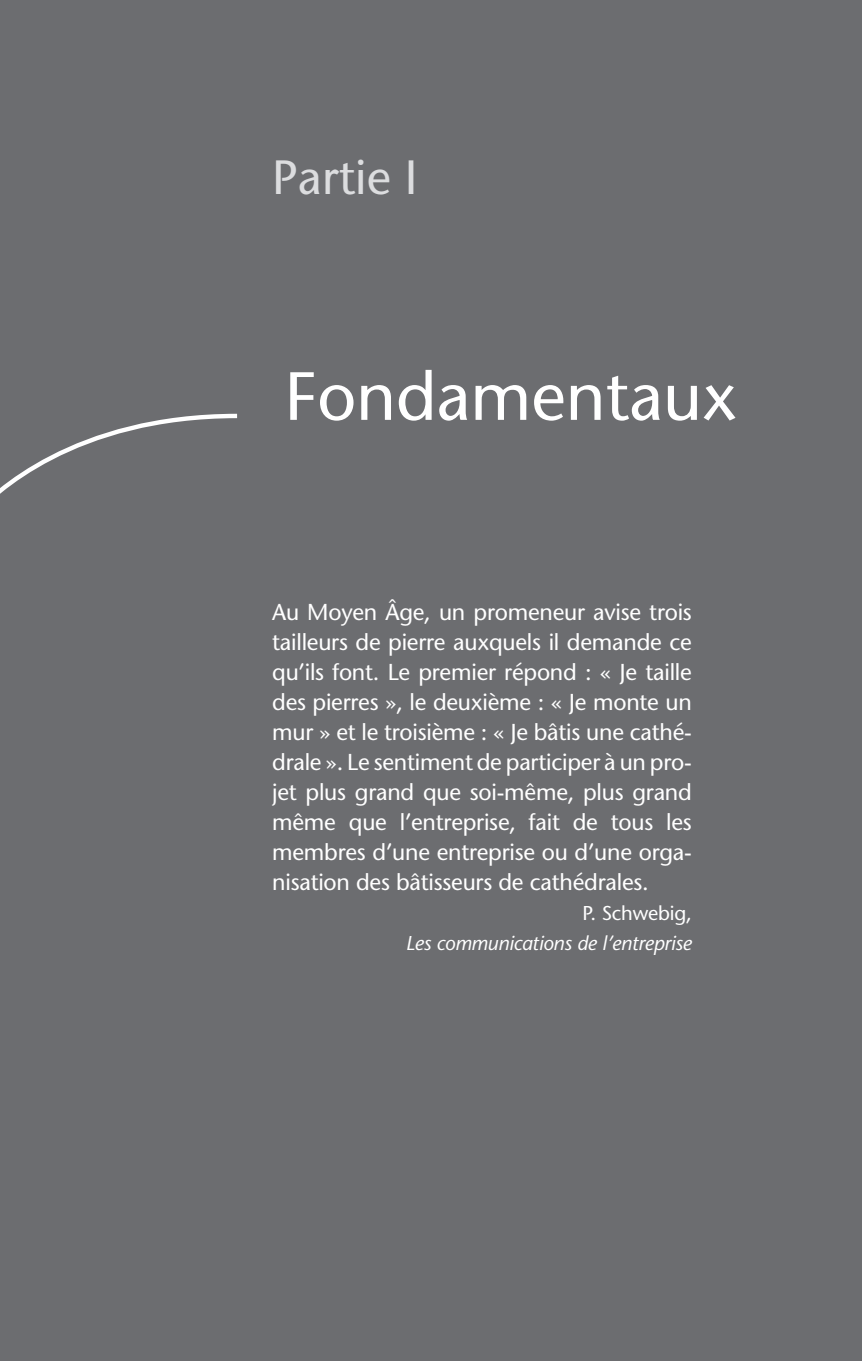
<style>
.page{position:relative;width:862px;height:1361px;background:#6c6d70}
.page>*{position:absolute;margin:0;border:0;box-sizing:border-box;transform-origin:0 0}
.t1{font:500 68px "Stone Sans Std";color:#fff}
.t2{font:500 48px "Stone Sans Std";color:#dcdddf}
.t3{font:500 23px/30px "Stone Sans Std";letter-spacing:-.01em;color:#fff;text-align:justify}
.t4{font:italic 500 20px "Stone Sans Std";letter-spacing:-.01em;color:#fff}
.t5{font:500 20px "Stone Sans Std";letter-spacing:-.01em;color:#fff}
</style>
<div class="page">
<svg style="left:0;top:413px;width:238px;height:81px"></svg>
<h2 class="t2" style="left:272px;top:149px;width:147px">Partie I</h2>
<h1 class="t1" style="left:284px;top:356px;width:454px">Fondamentaux</h1>
<p class="t3" style="left:272px;top:597px;width:421px">Au Moyen Âge, un promeneur avise trois tailleurs de pierre auxquels il demande ce qu’ils font. Le premier répond : « Je taille des pierres », le deuxième : « Je monte un mur » et le troisième : « Je bâtis une cathé&shy;drale ». Le sentiment de participer à un pro&shy;jet plus grand que soi-même, plus grand même que l’entreprise, fait de tous les membres d’une entreprise ou d’une orga&shy;nisation des bâtisseurs de cathédrales.</p>
<p class="t5" style="left:582px;top:901px;width:111px">P. Schwebig,</p>
<p class="t4" style="left:406px;top:931px;width:287px">Les communications de l’entreprise</p>
</div>
